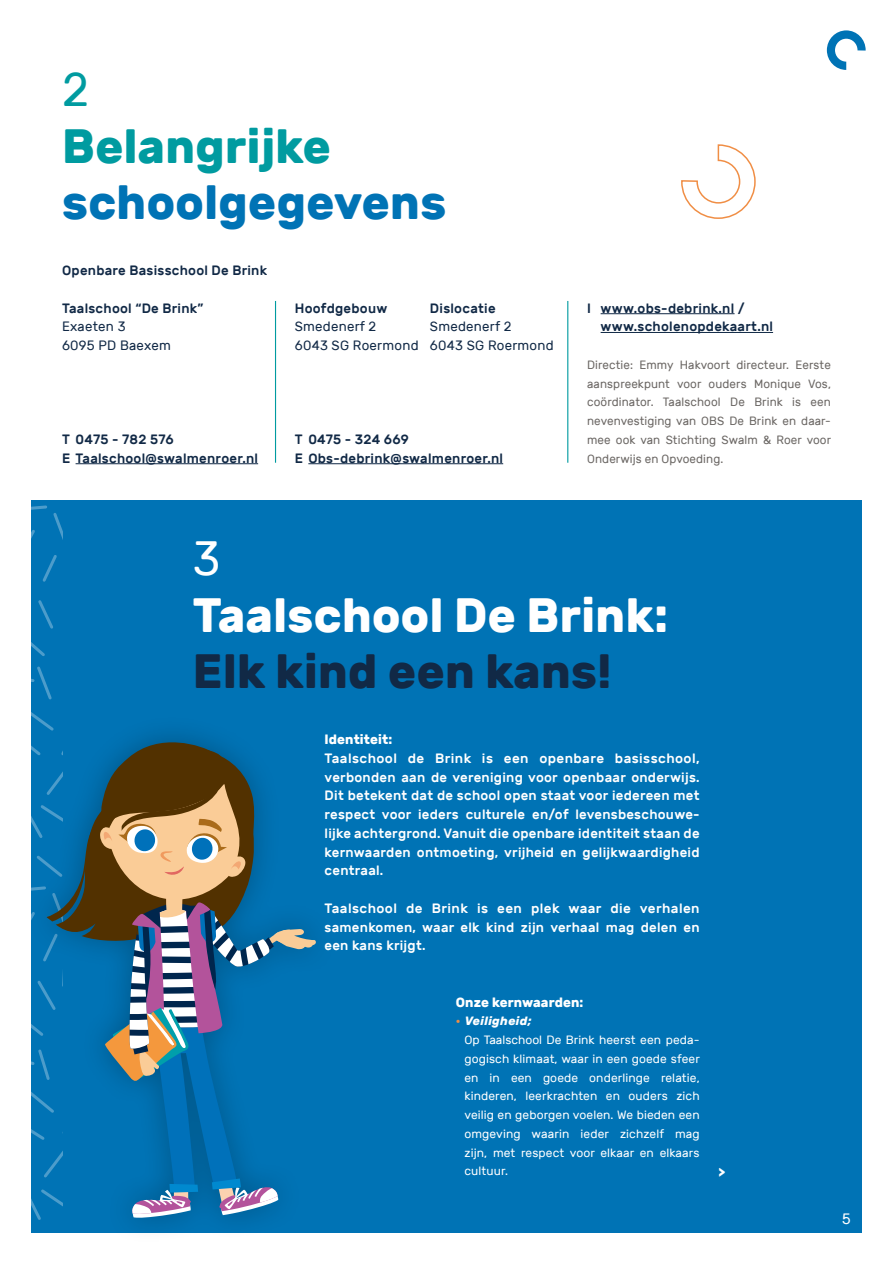
<style>
.page{position:relative;width:893px;height:1263px;background:#fff}
.page>*{position:absolute;margin:0;border:0;box-sizing:border-box;transform-origin:0 0}
.t1{font:700 48px "Rubik";letter-spacing:.01em;color:#fff;scale:.96 1}
.t2{font:700 48px "Rubik";letter-spacing:.01em;color:#112946;scale:.96 1}
.t3{font:700 48px "Rubik";letter-spacing:.01em;color:#0073b5;scale:.96 1}
.t4{font:700 48px "Rubik";letter-spacing:.01em;color:#009ba0;scale:.96 1}
.t5{font:48px "Rubik";color:#009ba0;scale:.96 1}
.t6{font:48px "Rubik";color:#fff;scale:.96 1}
.t7{font:15px "Rubik";color:#fff;scale:.96 1}
.t8{font:500 13.5px/18.8px "Rubik";letter-spacing:.02em;color:#fff;text-align:justify}
.t9{font:500 13.5px/18.8px "Rubik";letter-spacing:.02em;color:#112946}
.t10{font:13.5px/18.8px "Rubik";letter-spacing:.02em;color:#112946}
.t11{font:700 13.5px "Rubik";letter-spacing:.01em;color:#fff;scale:.96 1}
.t12{font:12px/18.8px "Rubik";letter-spacing:.01em;color:#fff}
.t13{font:12px/18.8px "Rubik";letter-spacing:.01em;color:#6b6764;text-align:justify}
.s1{font-weight:700;color:#f08e45}
.s2{font-weight:700;font-style:italic}
</style>
<div class="page">
<svg style="left:827px;top:30px;width:39px;height:40px"></svg>
<svg style="left:681px;top:144px;width:75px;height:75px"></svg>
<div style="left:62px;top:500px;width:800px;height:732px;background:#0073b5"></div>
<div style="left:23px;top:715px;width:318px;height:530px;background:#000;opacity:.26"></div>
<svg style="left:31px;top:504px;width:285px;height:718px"></svg>
<hr style="left:308px;top:463px;width:195px;height:1px;background:#112946">
<hr style="left:275px;top:301px;width:1px;height:162px;background:#009ba0">
<hr style="left:567px;top:301px;width:1px;height:162px;background:#009ba0">
<hr style="left:601px;top:313px;width:134px;height:1px;background:#112946">
<hr style="left:601px;top:332px;width:172px;height:1px;background:#112946">
<hr style="left:76px;top:463px;width:182px;height:1px;background:#112946">
<h1 class="t5" style="left:62px;top:63px;width:29px">2</h1>
<h1 class="t4" style="left:62px;top:118px;width:281px">Belangrijke</h1>
<h1 class="t3" style="left:62px;top:174px;width:402px">schoolgegevens</h1>
<p class="t9" style="left:62px;top:261px;width:207px">Openbare Basisschool De Brink</p>
<p class="t9" style="left:62px;top:299px;width:143px">Taalschool “De Brink”</p>
<p class="t10" style="left:62px;top:318px;width:110px">Exaeten 3<br>6095 PD Baexem</p>
<p class="t9" style="left:295px;top:299px;width:94px">Hoofdgebouw</p>
<p class="t10" style="left:295px;top:318px;width:125px">Smedenerf 2<br>6043 SG Roermond</p>
<p class="t9" style="left:430px;top:299px;width:67px">Dislocatie</p>
<p class="t10" style="left:430px;top:318px;width:125px">Smedenerf 2<br>6043 SG Roermond</p>
<p class="t9" style="left:62px;top:430px;width:198px">T 0475 - 782 576<br>E Taalschool@swalmenroer.nl</p>
<p class="t9" style="left:295px;top:430px;width:210px">T 0475 - 324 669<br>E Obs-debrink@swalmenroer.nl</p>
<p class="t9" style="left:601px;top:299px;width:174px;text-indent:-13px">I www.obs-debrink.nl / www.scholenopdekaart.nl</p>
<p class="t13" style="left:587px;top:356px;width:245px">Directie: Emmy Hakvoort directeur. Eerste aanspreekpunt voor ouders Monique Vos, coördinator. Taalschool De Brink is een nevenvestiging van OBS De Brink en daar&shy;mee ook van Stichting Swalm &amp; Roer voor Onderwijs en Opvoeding.</p>
<h1 class="t6" style="left:193px;top:532px;width:30px">3</h1>
<h1 class="t1" style="left:193px;top:587px;width:496px">Taalschool De Brink:</h1>
<h1 class="t2" style="left:193px;top:643px;width:437px">Elk kind een kans!</h1>
<p class="t11" style="left:325px;top:731px;width:72px">Identiteit:</p>
<p class="t8" style="left:325px;top:749px;width:377px">Taalschool de Brink is een openbare basisschool, verbonden aan de vereniging voor openbaar onderwijs.<br>Dit betekent dat de school open staat voor iedereen met respect voor ieders culturele en/of levensbeschouwe&shy;lijke achtergrond. Vanuit die openbare identiteit staan de kernwaarden ontmoeting, vrijheid en gelijkwaardigheid centraal.</p>
<p class="t8" style="left:325px;top:899px;width:377px">Taalschool de Brink is een plek waar die verhalen samenkomen, waar elk kind zijn verhaal mag delen en een kans krijgt.</p>
<p class="t11" style="left:456px;top:994px;width:134px">Onze kernwaarden:</p>
<p class="t12" style="left:464px;top:1012px;width:237px;text-indent:-9px"><span class="s1">•</span> <span class="s2">Veiligheid;<br></span>Op Taalschool De Brink heerst een peda&shy;gogisch klimaat, waar in een goede sfeer en in een goede onderlinge relatie, kinderen, leerkrachten en ouders zich veilig en geborgen voelen. We bieden een omgeving waarin ieder zichzelf mag zijn, met respect voor elkaar en elkaars cultuur.</p>
<p class="t11" style="left:718px;top:1164px;width:9px">&gt;</p>
<p class="t7" style="left:842px;top:1210px;width:10px">5</p>
</div>
